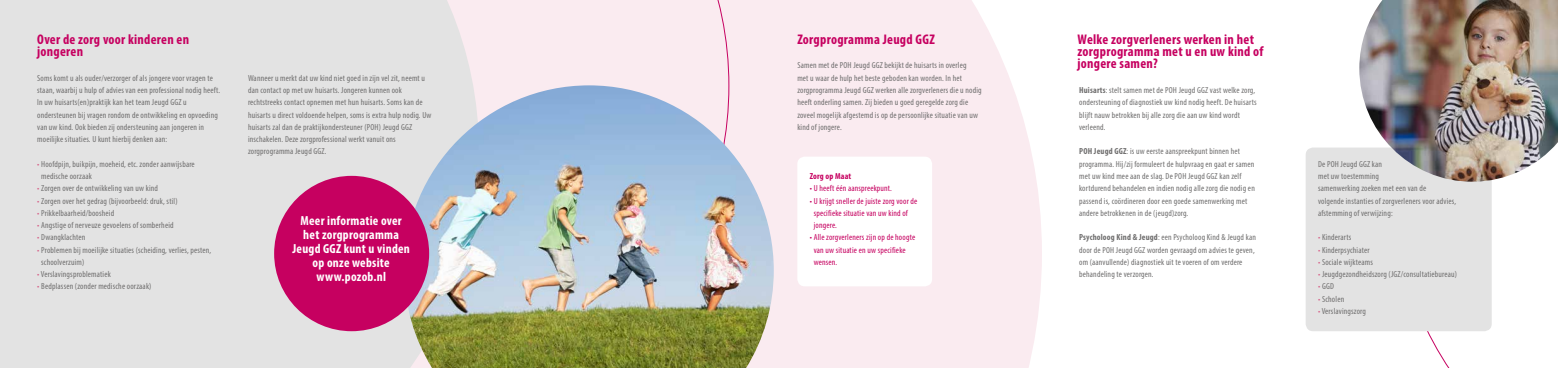
<style>
.page{position:relative;width:1558px;height:368px;background:#fff}
.page>*{position:absolute;margin:0;border:0;box-sizing:border-box;transform-origin:0 0}
.t1{font:700 condensed 14px/12.2px "Myriad Pro";letter-spacing:.02em;color:#c60060}
.t2{font:700 condensed 13.12px/13.8px "Myriad Pro";letter-spacing:.02em;color:#fff;text-align:center}
.t3{font:condensed 8.75px/12.2px "Myriad Pro";letter-spacing:.02em;color:#706f6f}
.t4{font:condensed 8.75px/12.2px "Myriad Pro";letter-spacing:.02em;color:#c60060}
.t5{font:700 condensed 8.75px "Myriad Pro";letter-spacing:.02em;color:#c60060}
.s1{color:#d7648b}
.s2{font-weight:700}
</style>
<div class="page">
<svg style="left:729px;top:0;width:313px;height:367px;background:#faecf1"></svg>
<div style="left:479px;top:0;width:250px;height:85px;background:#faebf0"></div>
<svg style="left:1391px;top:181px;width:101px;height:186px"></svg>
<div style="left:0;top:0;width:479px;height:367px;background:#e3e3e3"></div>
<img style="left:404px;top:85px;width:370px;height:282px">
<div style="left:1305px;top:147px;width:186px;height:183px;background:#e3e3e3;border-radius:7px"></div>
<div style="left:797px;top:156px;width:135px;height:130px;background:#fff;border-radius:7px"></div>
<img style="left:1359px;top:0;width:199px;height:181px">
<div style="left:274px;top:175px;width:155px;height:155px;background:#c60060;border-radius:50%"></div>
<svg style="left:1548px;top:0;width:10px;height:12px"></svg>
<h1 class="t1" style="left:37px;top:33px;width:153px">Over de zorg voor kinderen en jongeren</h1>
<p class="t3" style="left:37px;top:71px;width:184px">Soms komt u als ouder/verzorger of als jongere voor vragen te staan, waarbij u hulp of advies van een professional nodig heeft.<br>In uw huisarts(en)praktijk kan het team Jeugd GGZ u ondersteunen bij vragen rondom de ontwikkeling en opvoeding van uw kind. Ook bieden zij ondersteuning aan jongeren in moeilijke situaties. U kunt hierbij denken aan:</p>
<p class="t3" style="left:41px;top:157px;width:155px;text-indent:-4px"><span class="s1">•</span> Hoofdpijn, buikpijn, moeheid, etc. zonder aanwijsbare medische oorzaak</p>
<p class="t3" style="left:37px;top:182px;width:122px"><span class="s1">•</span> Zorgen over de ontwikkeling van uw kind</p>
<p class="t3" style="left:37px;top:194px;width:142px"><span class="s1">•</span> Zorgen over het gedrag (bijvoorbeeld: druk, stil)</p>
<p class="t3" style="left:37px;top:206px;width:78px"><span class="s1">•</span> Prikkelbaarheid/boosheid</p>
<p class="t3" style="left:37px;top:218px;width:138px"><span class="s1">•</span> Angstige of nerveuze gevoelens of somberheid</p>
<p class="t3" style="left:37px;top:231px;width:50px"><span class="s1">•</span> Dwangklachten</p>
<p class="t3" style="left:41px;top:243px;width:172px;text-indent:-4px"><span class="s1">•</span> Problemen bij moeilijke situaties (scheiding, verlies, pesten, schoolverzuim)</p>
<p class="t3" style="left:37px;top:267px;width:75px"><span class="s1">•</span> Verslavingsproblematiek</p>
<p class="t3" style="left:37px;top:280px;width:116px"><span class="s1">•</span> Bedplassen (zonder medische oorzaak)</p>
<p class="t3" style="left:248px;top:71px;width:185px">Wanneer u merkt dat uw kind niet goed in zijn vel zit, neemt u dan contact op met uw huisarts. Jongeren kunnen ook rechtstreeks contact opnemen met hun huisarts. Soms kan de huisarts u direct voldoende helpen, soms is extra hulp nodig. Uw huisarts zal dan de praktijkondersteuner (POH) Jeugd GGZ inschakelen. Deze zorgprofessional werkt vanuit ons zorgprogramma Jeugd GGZ.</p>
<h2 class="t2" style="left:292px;top:213px;width:119px">Meer informatie over het zorgprogramma<br>Jeugd GGZ kunt u vinden op onze website www.pozob.nl</h2>
<h1 class="t1" style="left:797px;top:33px;width:139px">Zorgprogramma Jeugd GGZ</h1>
<p class="t3" style="left:797px;top:59px;width:186px">Samen met de POH Jeugd GGZ bekijkt de huisarts in overleg<br>met u waar de hulp het beste geboden kan worden. In het zorgprogramma Jeugd GGZ werken alle zorgverleners die u nodig heeft onderling samen. Zij bieden u goed geregelde zorg die zoveel mogelijk afgestemd is op de persoonlijke situatie van uw kind of jongere.</p>
<p class="t5" style="left:810px;top:170px;width:43px">Zorg op Maat</p>
<p class="t4" style="left:810px;top:182px;width:84px">• U heeft één aanspreekpunt.</p>
<p class="t4" style="left:814px;top:194px;width:105px;text-indent:-4px">• U krijgt sneller de juiste zorg voor de specifieke situatie van uw kind of jongere.</p>
<p class="t4" style="left:814px;top:231px;width:103px;text-indent:-4px">• Alle zorgverleners zijn op de hoogte van uw situatie en uw specifieke wensen.</p>
<h1 class="t1" style="left:1077px;top:33px;width:187px">Welke zorgverleners werken in het zorgprogramma met u en uw kind of jongere samen?</h1>
<p class="t3" style="left:1079px;top:84px;width:179px"><span class="s2">Huisarts</span>: stelt samen met de POH Jeugd GGZ vast welke zorg, ondersteuning of diagnostiek uw kind nodig heeft. De huisarts blijft nauw betrokken bij alle zorg die aan uw kind wordt verleend.</p>
<p class="t3" style="left:1079px;top:145px;width:177px"><span class="s2">POH Jeugd GGZ</span>: is uw eerste aanspreekpunt binnen het programma. Hij/zij formuleert de hulpvraag en gaat er samen met uw kind mee aan de slag. De POH Jeugd GGZ kan zelf kortdurend behandelen en indien nodig alle zorg die nodig en passend is, coördineren door een goede samenwerking met andere betrokkenen in de (jeugd)zorg.</p>
<p class="t3" style="left:1079px;top:231px;width:178px"><span class="s2">Psycholoog Kind &amp; Jeugd</span>: een Psycholoog Kind &amp; Jeugd kan door de POH Jeugd GGZ worden gevraagd om advies te geven, om (aanvullende) diagnostiek uit te voeren of om verdere behandeling te verzorgen.</p>
<p class="t3" style="left:1318px;top:157px;width:140px">De POH Jeugd GGZ kan<br>met uw toestemming<br>samenwerking zoeken met een van de<br>volgende instanties of zorgverleners voor advies, afstemming of verwijzing:</p>
<p class="t3" style="left:1318px;top:231px;width:35px"><span class="s1">•</span> Kinderarts</p>
<p class="t3" style="left:1318px;top:243px;width:53px"><span class="s1">•</span> Kinderpsychiater</p>
<p class="t3" style="left:1318px;top:255px;width:56px"><span class="s1">•</span> Sociale wijkteams</p>
<p class="t3" style="left:1318px;top:267px;width:140px"><span class="s1">•</span> Jeugdgezondheidszorg (JGZ/consultatiebureau)</p>
<p class="t3" style="left:1318px;top:280px;width:17px"><span class="s1">•</span> GGD</p>
<p class="t3" style="left:1318px;top:292px;width:28px"><span class="s1">•</span> Scholen</p>
<p class="t3" style="left:1318px;top:304px;width:49px"><span class="s1">•</span> Verslavingszorg</p>
</div>
